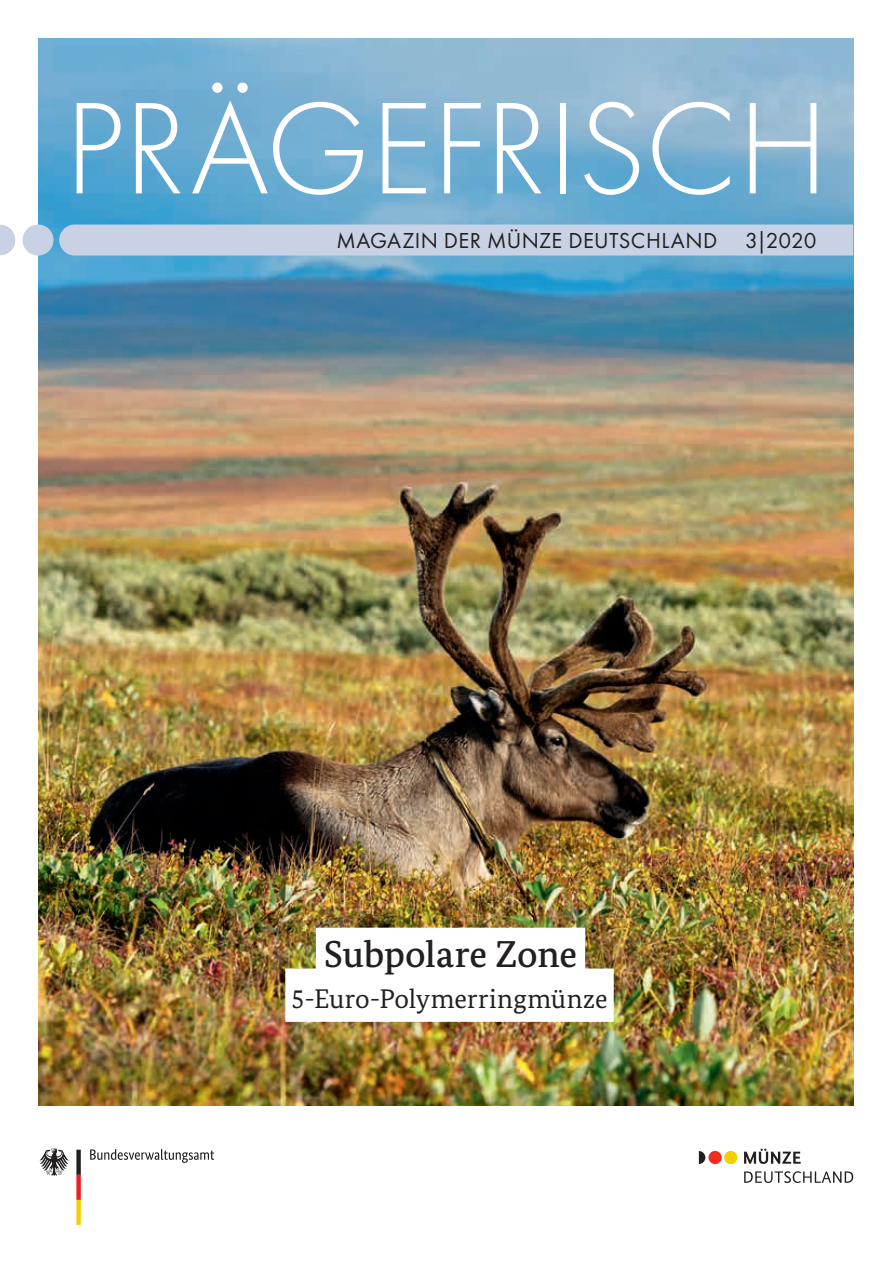
<style>
.page{position:relative;width:893px;height:1263px;background:#fff}
.page>*{position:absolute;margin:0;border:0;box-sizing:border-box;transform-origin:0 0}
.t1{font:300 135.45px "Futura PT";letter-spacing:-.01em;color:#fff}
.t2{font:500 37.5px "Bundes Serif";letter-spacing:-.005em;color:#231f20}
.t3{font:27px "Bundes Serif";letter-spacing:.005em;color:#231f20}
.t4{font:22.5px "Futura PT";letter-spacing:.02em;color:#231f20}
</style>
<div class="page">
<img style="left:38px;top:38px;width:815px;height:1068px">
<svg style="left:90px;top:1149px;width:124px;height:14px"></svg>
<svg style="left:40px;top:1148px;width:29px;height:28px"></svg>
<svg style="left:76px;top:1150px;width:5px;height:75px"></svg>
<svg style="left:744px;top:1171px;width:109px;height:12px"></svg>
<svg style="left:744px;top:1148px;width:57px;height:16px"></svg>
<svg style="left:699px;top:1151px;width:6px;height:13px"></svg>
<div style="left:708px;top:1151px;width:14px;height:13px;background:#ee2e22;border-radius:50%"></div>
<div style="left:724px;top:1151px;width:13px;height:13px;background:#f4cf02;border-radius:50%"></div>
<svg style="left:0;top:225px;width:15px;height:30px"></svg>
<div style="left:23px;top:225px;width:31px;height:31px;background:#c8d2e4;border-radius:50%"></div>
<div style="left:59px;top:225px;width:794px;height:31px;background:#c8d2e4"></div>
<div style="left:316px;top:928px;width:269px;height:53px;background:#fff"></div>
<div style="left:285px;top:968px;width:329px;height:54px;background:#fff"></div>
<h1 class="t1" style="left:64px;top:71px;width:766px">PRÄGEFRISCH</h1>
<p class="t4" style="left:336px;top:227px;width:481px">MAGAZIN DER MÜNZE DEUTSCHLAND 3|2020</p>
<h2 class="t2" style="left:324px;top:931px;width:255px">Subpolare Zone</h2>
<p class="t3" style="left:291px;top:982px;width:318px">5-Euro-Polymerringmünze</p>
</div>
